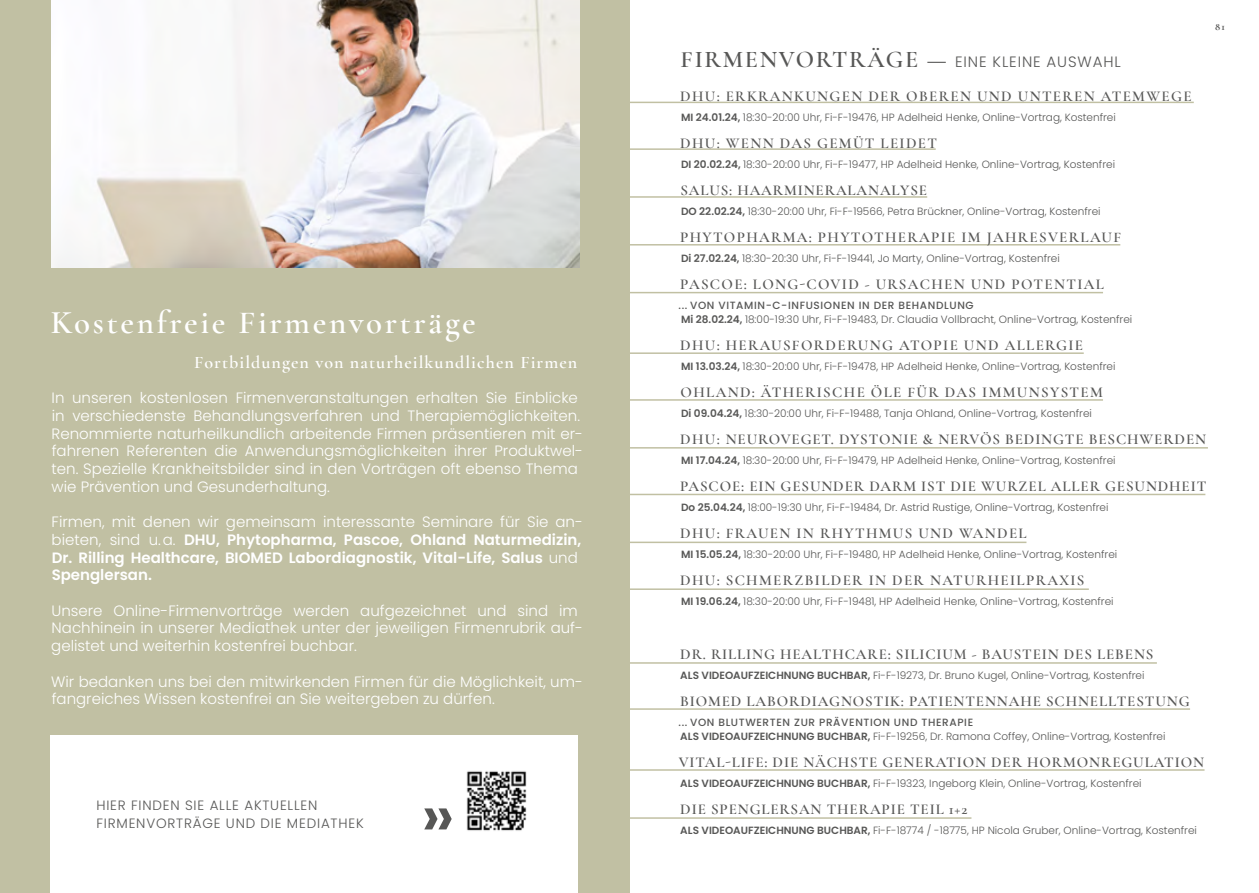
<style>
.page{position:relative;width:1259px;height:893px;background:#fff}
.page>*{position:absolute;margin:0;border:0;box-sizing:border-box;transform-origin:0 0}
.t1{font:600 60px "Poppins";color:#575756}
.t2{font:600 33px "Cormorant Garamond";letter-spacing:.08em;color:#fff}
.t3{font:600 18px "Cormorant Garamond";letter-spacing:.06em;color:#fff}
.t4{font:300 15px/17.7px "Poppins";color:#fff}
.t5{font:600 15px "Cormorant Garamond";letter-spacing:.06em;color:#575756}
.t6{font:600 15px "Cormorant Garamond";letter-spacing:.09em;color:#575756}
.t7{font:600 15px/17.7px "Poppins";color:#fff}
.t8{font:300 15px "Poppins";letter-spacing:.06em;color:#575756}
.t9{font:300 13.5px/17.7px "Poppins";letter-spacing:.06em;color:#575756}
.t10{font:300 10.5px/13.5px "Poppins";color:#575756}
.t11{font:700 10.5px "Cormorant Garamond";color:#575756}
.s1{font-weight:300}
.s2{font-family:"Cormorant Garamond";font-weight:600;font-size:24px}
.s3{font-weight:600}
.s4{font-weight:500}
</style>
<div class="page">
<hr style="left:629px;top:148px;width:306px;height:2px;background:#c1c0a3">
<hr style="left:629px;top:102px;width:564px;height:1px;background:#c1c0a3">
<hr style="left:629px;top:196px;width:298px;height:2px;background:#c1c0a3">
<hr style="left:630px;top:244px;width:490px;height:2px;background:#c1c0a3">
<hr style="left:630px;top:352px;width:453px;height:2px;background:#c1c0a3">
<hr style="left:630px;top:447px;width:578px;height:2px;background:#c1c0a3">
<hr style="left:629px;top:292px;width:474px;height:1px;background:#c1c0a3">
<hr style="left:630px;top:399px;width:473px;height:2px;background:#c1c0a3">
<hr style="left:630px;top:542px;width:396px;height:1px;background:#c1c0a3">
<hr style="left:630px;top:494px;width:575px;height:1px;background:#c1c0a3">
<hr style="left:630px;top:708px;width:560px;height:2px;background:#c1c0a3">
<div style="left:0;top:0;width:629px;height:893px;background:#c1c0a3"></div>
<img style="left:52px;top:0;width:527px;height:268px">
<div style="left:50px;top:736px;width:527px;height:157px;background:#fff"></div>
<img style="left:466px;top:771px;width:61px;height:60px">
<hr style="left:630px;top:769px;width:574px;height:2px;background:#c1c0a3">
<hr style="left:630px;top:817px;width:341px;height:2px;background:#c1c0a3">
<hr style="left:629px;top:588px;width:460px;height:2px;background:#c1c0a3">
<hr style="left:629px;top:662px;width:528px;height:2px;background:#c1c0a3">
<h2 class="t2" style="left:51px;top:302px;width:426px">Kostenfreie Firmenvorträge</h2>
<h3 class="t3" style="left:194px;top:351px;width:384px">Fortbildungen von naturheilkundlichen Firmen</h3>
<p class="t4" style="left:52px;top:389px;width:533px">In unseren kostenlosen Firmenveranstaltungen erhalten Sie Einblicke in verschiedenste Behandlungsverfahren und Therapiemöglichkeiten.<br>Renommierte naturheilkundlich arbeitende Firmen präsentieren mit er&shy;fahrenen Referenten die Anwendungsmöglichkeiten ihrer Produktwel&shy;ten. Spezielle Krankheitsbilder sind in den Vorträgen oft ebenso Thema wie Prävention und Gesunderhaltung.</p>
<h3 class="t7" style="left:52px;top:513px;width:533px"><span class="s1">Firmen, mit denen wir gemeinsam interessante Seminare für Sie an&shy;bieten, sind u.a.</span> DHU, Phytopharma, Pascoe, Ohland Naturmedizin, Dr. Rilling Healthcare, BIOMED Labordiagnostik, Vital-Life, Salus <span class="s1">und </span>Spenglersan.</h3>
<h3 class="t4" style="left:51px;top:602px;width:533px">Unsere Online-Firmenvorträge werden aufgezeichnet und sind im<br>Nachhinein in unserer Mediathek unter der jeweiligen Firmenrubrik auf&shy;gelistet und weiterhin kostenfrei buchbar.</h3>
<h3 class="t4" style="left:51px;top:672px;width:533px">Wir bedanken uns bei den mitwirkenden Firmen für die Möglichkeit, um&shy;fangreiches Wissen kostenfrei an Sie weitergeben zu dürfen.</h3>
<p class="t9" style="left:96px;top:797px;width:269px">HIER FINDEN SIE ALLE AKTUELLEN<br>FIRMENVORTRÄGE UND DIE MEDIATHEK</p>
<h1 class="t1" style="left:421px;top:781px;width:35px">››</h1>
<h3 class="t8" style="left:680px;top:53px;width:442px"><span class="s2">FIRMENVORTRÄGE —</span> EINE KLEINE AUSWAHL</h3>
<h3 class="t6" style="left:680px;top:87px;width:513px">DHU: ERKRANKUNGEN DER OBEREN UND UNTEREN ATEMWEGE</h3>
<p class="t10" style="left:681px;top:110px;width:436px"><span class="s3">MI 24.01.24,</span> 18:30-20:00 Uhr, Fi-F-19476, HP Adelheid Henke, Online-Vortrag, Kostenfrei</p>
<h3 class="t6" style="left:680px;top:134px;width:258px">DHU: WENN DAS GEMÜT LEIDET</h3>
<p class="t10" style="left:681px;top:157px;width:435px"><span class="s3">DI 20.02.24,</span> 18:30-20:00 Uhr, Fi-F-19477, HP Adelheid Henke, Online-Vortrag, Kostenfrei</p>
<h3 class="t5" style="left:680px;top:181px;width:248px">SALUS: HAARMINERALANALYSE</h3>
<p class="t10" style="left:681px;top:205px;width:421px"><span class="s3">DO 22.02.24,</span> 18:30-20:00 Uhr, Fi-F-19566, Petra Brückner, Online-Vortrag, Kostenfrei</p>
<h3 class="t6" style="left:680px;top:228px;width:442px">PHYTOPHARMA: PHYTOTHERAPIE IM JAHRESVERLAUF</h3>
<p class="t10" style="left:681px;top:252px;width:380px"><span class="s3">Di 27.02.24,</span> 18:30-20:30 Uhr, Fi-F-19441, Jo Marty, Online-Vortrag, Kostenfrei</p>
<h3 class="t6" style="left:680px;top:275px;width:425px">PASCOE: LONG-COVID - URSACHEN UND POTENTIAL</h3>
<p class="t10" style="left:678px;top:299px;width:455px"><span class="s4">... VON VITAMIN-C-INFUSIONEN IN DER BEHANDLUNG<br></span><span class="s3">Mi 28.02.24,</span> 18:00-19:30 Uhr, Fi-F-19483, Dr. Claudia Vollbracht, Online-Vortrag, Kostenfrei</p>
<h3 class="t6" style="left:680px;top:336px;width:404px">DHU: HERAUSFORDERUNG ATOPIE UND ALLERGIE</h3>
<p class="t10" style="left:681px;top:359px;width:436px"><span class="s3">MI 13.03.24,</span> 18:30-20:00 Uhr, Fi-F-19478, HP Adelheid Henke, Online-Vortrag, Kostenfrei</p>
<h3 class="t6" style="left:680px;top:383px;width:424px">OHLAND: ÄTHERISCHE ÖLE FÜR DAS IMMUNSYSTEM</h3>
<p class="t10" style="left:681px;top:406px;width:412px"><span class="s3">Di 09.04.24,</span> 18:30-20:00 Uhr, Fi-F-19488, Tanja Ohland, Online-Vortrag, Kostenfrei</p>
<h3 class="t5" style="left:680px;top:430px;width:527px">DHU: NEUROVEGET. DYSTONIE &amp; NERVÖS BEDINGTE BESCHWERDEN</h3>
<p class="t10" style="left:681px;top:454px;width:436px"><span class="s3">MI 17.04.24,</span> 18:30-20:00 Uhr, Fi-F-19479, HP Adelheid Henke, Online-Vortrag, Kostenfrei</p>
<h3 class="t5" style="left:680px;top:477px;width:527px">PASCOE: EIN GESUNDER DARM IST DIE WURZEL ALLER GESUNDHEIT</h3>
<p class="t10" style="left:681px;top:501px;width:429px"><span class="s3">Do 25.04.24,</span> 18:00-19:30 Uhr, Fi-F-19484, Dr. Astrid Rustige, Online-Vortrag, Kostenfrei</p>
<h3 class="t6" style="left:680px;top:524px;width:348px">DHU: FRAUEN IN RHYTHMUS UND WANDEL</h3>
<p class="t10" style="left:681px;top:548px;width:438px"><span class="s3">MI 15.05.24,</span> 18:30-20:00 Uhr, Fi-F-19480, HP Adelheid Henke, Online-Vortrag, Kostenfrei</p>
<h3 class="t6" style="left:680px;top:571px;width:406px">DHU: SCHMERZBILDER IN DER NATURHEILPRAXIS</h3>
<p class="t10" style="left:681px;top:595px;width:434px"><span class="s3">MI 19.06.24,</span> 18:30-20:00 Uhr, Fi-F-19481, HP Adelheid Henke, Online-Vortrag, Kostenfrei</p>
<p class="t11" style="left:1215px;top:21px;width:12px">81</p>
<h3 class="t5" style="left:680px;top:645px;width:475px">DR. RILLING HEALTHCARE: SILICIUM - BAUSTEIN DES LEBENS</h3>
<p class="t10" style="left:680px;top:669px;width:466px"><span class="s3">ALS VIDEOAUFZEICHNUNG BUCHBAR,</span> Fi-F-19273, Dr. Bruno Kugel, Online-Vortrag, Kostenfrei</p>
<h3 class="t5" style="left:680px;top:692px;width:511px">BIOMED LABORDIAGNOSTIK: PATIENTENNAHE SCHNELLTESTUNG</h3>
<p class="t10" style="left:678px;top:716px;width:488px"><span class="s4">... VON BLUTWERTEN ZUR PRÄVENTION UND THERAPIE<br></span><span class="s3">ALS VIDEOAUFZEICHNUNG BUCHBAR,</span> Fi-F-19256, Dr. Ramona Coffey, Online-Vortrag, Kostenfrei</p>
<h3 class="t5" style="left:678px;top:753px;width:527px">VITAL-LIFE: DIE NÄCHSTE GENERATION DER HORMONREGULATION</h3>
<p class="t10" style="left:680px;top:777px;width:463px"><span class="s3">ALS VIDEOAUFZEICHNUNG BUCHBAR,</span> Fi-F-19323, Ingeborg Klein, Online-Vortrag, Kostenfrei</p>
<h3 class="t5" style="left:680px;top:800px;width:288px">DIE SPENGLERSAN THERAPIE TEIL 1+2</h3>
<p class="t10" style="left:680px;top:824px;width:518px"><span class="s3">ALS VIDEOAUFZEICHNUNG BUCHBAR,</span> Fi-F-18774 / -18775, HP Nicola Gruber, Online-Vortrag, Kostenfrei</p>
</div>
